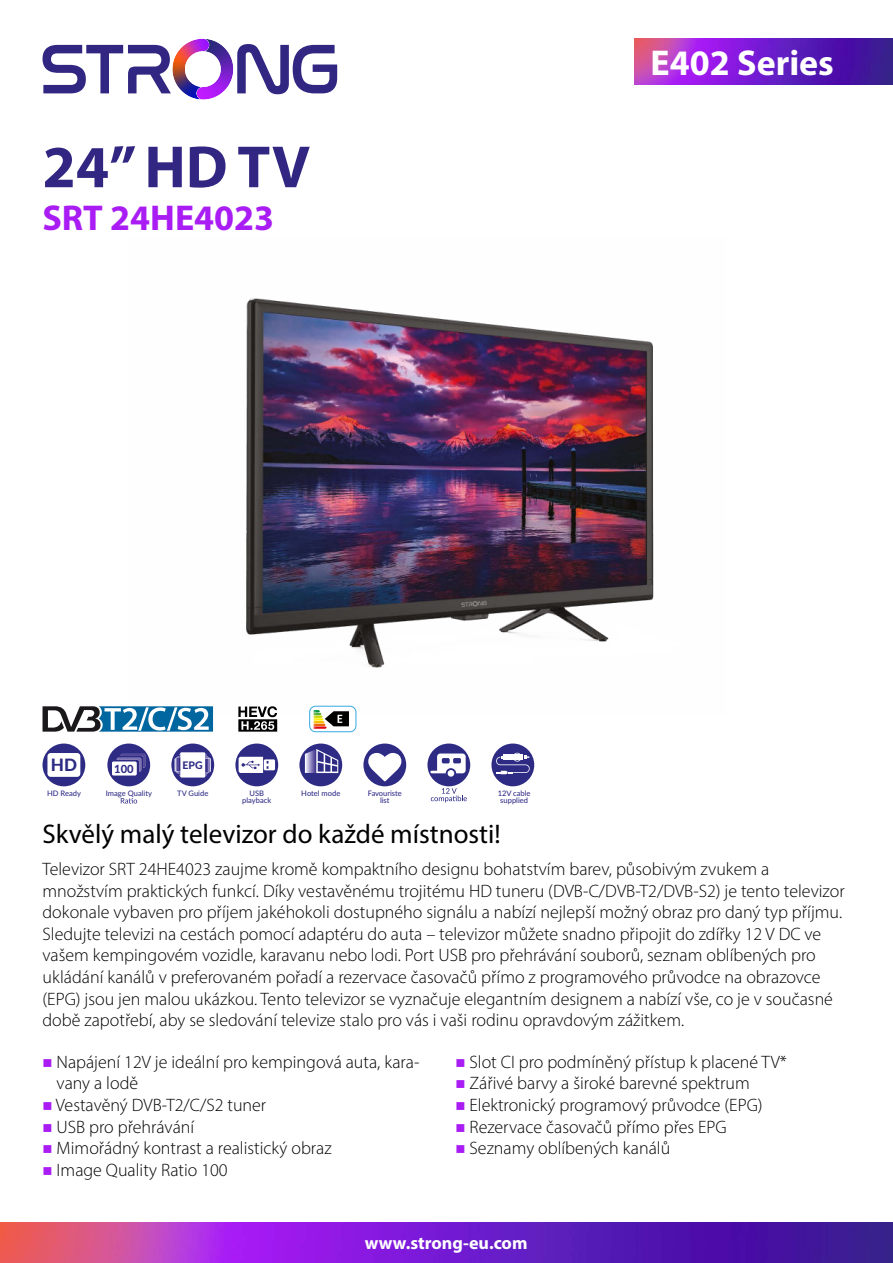
<style>
.page{position:relative;width:893px;height:1263px;background:#fff}
.page>*{position:absolute;margin:0;border:0;box-sizing:border-box;transform-origin:0 0}
.t1{font:700 60px "Myriad Pro";color:#312782}
.t2{font:700 36px "Myriad Pro";color:#a91cf4}
.t3{font:700 36px "Myriad Pro";color:#fff}
.t4{font:27px "Myriad Pro";color:#000}
.t5{font:300 18px/21.6px "Myriad Pro";color:#000}
.t6{font:700 18px "Myriad Pro";color:#fff}
.t7{font:800 17.1px "Lato";color:#2e2b85}
.t8{font:800 11.25px "Lato";color:#2e2b85}
.t9{font:800 10.5px "Lato";color:#2e2b85}
.t10{font:500 7.5px/7.5px "Lato";color:#2e2b85;text-align:center}
.s1{color:#a91cf4}
</style>
<div class="page">
<img style="left:0;top:1222px;width:893px;height:41px">
<img style="left:634px;top:39px;width:259px;height:45px">
<svg style="left:237px;top:44px;width:100px;height:50px"></svg>
<svg style="left:43px;top:39px;width:178px;height:61px"></svg>
<img style="left:213px;top:298px;width:441px;height:416px">
<svg style="left:431px;top:788px;width:36px;height:14px"></svg>
<div style="left:427px;top:743px;width:43px;height:43px;background:#2e2b85;border-radius:50%"></div>
<svg style="left:430px;top:753px;width:36px;height:20px"></svg>
<div style="left:448px;top:770px;width:6px;height:7px;background:#fff;border-radius:50%"></div>
<div style="left:299px;top:743px;width:43px;height:43px;background:#2e2b85;border-radius:50%"></div>
<svg style="left:305px;top:749px;width:33px;height:24px"></svg>
<div style="left:235px;top:743px;width:43px;height:43px;background:#2e2b85;border-radius:50%"></div>
<svg style="left:239px;top:757px;width:36px;height:16px"></svg>
<svg style="left:171px;top:743px;width:43px;height:43px"></svg>
<svg style="left:175px;top:754px;width:36px;height:21px"></svg>
<div style="left:180px;top:752px;width:25px;height:25px;background:#fff"></div>
<div style="left:43px;top:743px;width:42px;height:43px;background:#2e2b85;border-radius:50%"></div>
<div style="left:47px;top:753px;width:33px;height:24px;background:#fff;border-radius:3px"></div>
<div style="left:363px;top:743px;width:43px;height:43px;background:#2e2b85;border-radius:50%"></div>
<svg style="left:368px;top:753px;width:33px;height:28px"></svg>
<svg style="left:121px;top:798px;width:16px;height:5px"></svg>
<svg style="left:107px;top:743px;width:43px;height:43px"></svg>
<div style="left:112px;top:762px;width:25px;height:13px;background:#fff"></div>
<svg style="left:117px;top:754px;width:28px;height:17px"></svg>
<div style="left:491px;top:743px;width:43px;height:43px;background:#2e2b85;border-radius:50%"></div>
<svg style="left:496px;top:753px;width:34px;height:21px"></svg>
<svg style="left:43px;top:706px;width:170px;height:26px"></svg>
<svg style="left:238px;top:706px;width:39px;height:26px"></svg>
<div style="left:309px;top:706px;width:47px;height:26px;border:1px solid #36a9e1;border-radius:6px"></div>
<svg style="left:314px;top:710px;width:35px;height:19px"></svg>
<h1 class="t1" style="left:43px;top:131px;width:269px">24’’ HD TV</h1>
<h2 class="t2" style="left:43px;top:197px;width:233px">SRT 24HE4023</h2>
<p class="t7" style="left:51px;top:755px;width:28px">HD</p>
<p class="t8" style="left:114px;top:762px;width:21px">100</p>
<p class="t9" style="left:183px;top:759px;width:22px">EPG</p>
<h2 class="t3" style="left:651px;top:50px;width:185px">E402 Series</h2>
<p class="t10" style="left:106px;top:790px;width:48px">Image Quality</p>
<p class="t10" style="left:498px;top:790px;width:34px">12V cable supplied</p>
<h3 class="t4" style="left:43px;top:820px;width:460px">Skvělý malý televizor do každé místnosti!</h3>
<p class="t5" style="left:43px;top:860px;width:804px">Televizor SRT 24HE4023 zaujme kromě kompaktního designu bohatstvím barev, působivým zvukem a množstvím praktických funkcí. Díky vestavěnému trojitému HD tuneru (DVB-C/DVB-T2/DVB-S2) je tento televizor dokonale vybaven pro příjem jakéhokoli dostupného signálu a nabízí nejlepší možný obraz pro daný typ příjmu.<br>Sledujte televizi na cestách pomocí adaptéru do auta – televizor můžete snadno připojit do zdířky 12 V DC ve vašem kempingovém vozidle, karavanu nebo lodi. Port USB pro přehrávání souborů, seznam oblíbených pro ukládání kanálů v preferovaném pořadí a rezervace časovačů přímo z programového průvodce na obrazovce (EPG) jsou jen malou ukázkou. Tento televizor se vyznačuje elegantním designem a nabízí vše, co je v současné době zapotřebí, aby se sledování televize stalo pro vás i vaši rodinu opravdovým zážitkem.</p>
<p class="t5" style="left:57px;top:1052px;width:364px;text-indent:-14px"><span class="s1">■</span> Napájení 12V je ideální pro kempingová auta, kara&shy;vany a lodě</p>
<p class="t5" style="left:43px;top:1096px;width:225px"><span class="s1">■</span> Vestavěný DVB-T2/C/S2 tuner</p>
<p class="t5" style="left:43px;top:1117px;width:153px"><span class="s1">■</span> USB pro přehrávání</p>
<p class="t5" style="left:43px;top:1139px;width:291px"><span class="s1">■</span> Mimořádný kontrast a realistický obraz</p>
<p class="t5" style="left:43px;top:1160px;width:187px"><span class="s1">■</span> Image Quality Ratio 100</p>
<p class="t10" style="left:47px;top:790px;width:35px">HD Ready</p>
<p class="t10" style="left:177px;top:790px;width:33px">TV Guide</p>
<p class="t10" style="left:250px;top:790px;width:16px">USB</p>
<p class="t10" style="left:301px;top:790px;width:41px">Hotel mode</p>
<p class="t10" style="left:242px;top:798px;width:31px">playback</p>
<p class="t10" style="left:368px;top:790px;width:36px">Favouriste list</p>
<p class="t5" style="left:455px;top:1052px;width:333px"><span class="s1">■</span> Slot CI pro podmíněný přístup k placené TV*</p>
<p class="t5" style="left:455px;top:1074px;width:296px"><span class="s1">■</span> Zářivé barvy a široké barevné spektrum</p>
<p class="t5" style="left:455px;top:1096px;width:309px"><span class="s1">■</span> Elektronický programový průvodce (EPG)</p>
<p class="t5" style="left:455px;top:1117px;width:273px"><span class="s1">■</span> Rezervace časovačů přímo přes EPG</p>
<p class="t5" style="left:455px;top:1139px;width:216px"><span class="s1">■</span> Seznamy oblíbených kanálů</p>
<p class="t6" style="left:365px;top:1236px;width:164px">www.strong-eu.com</p>
</div>
